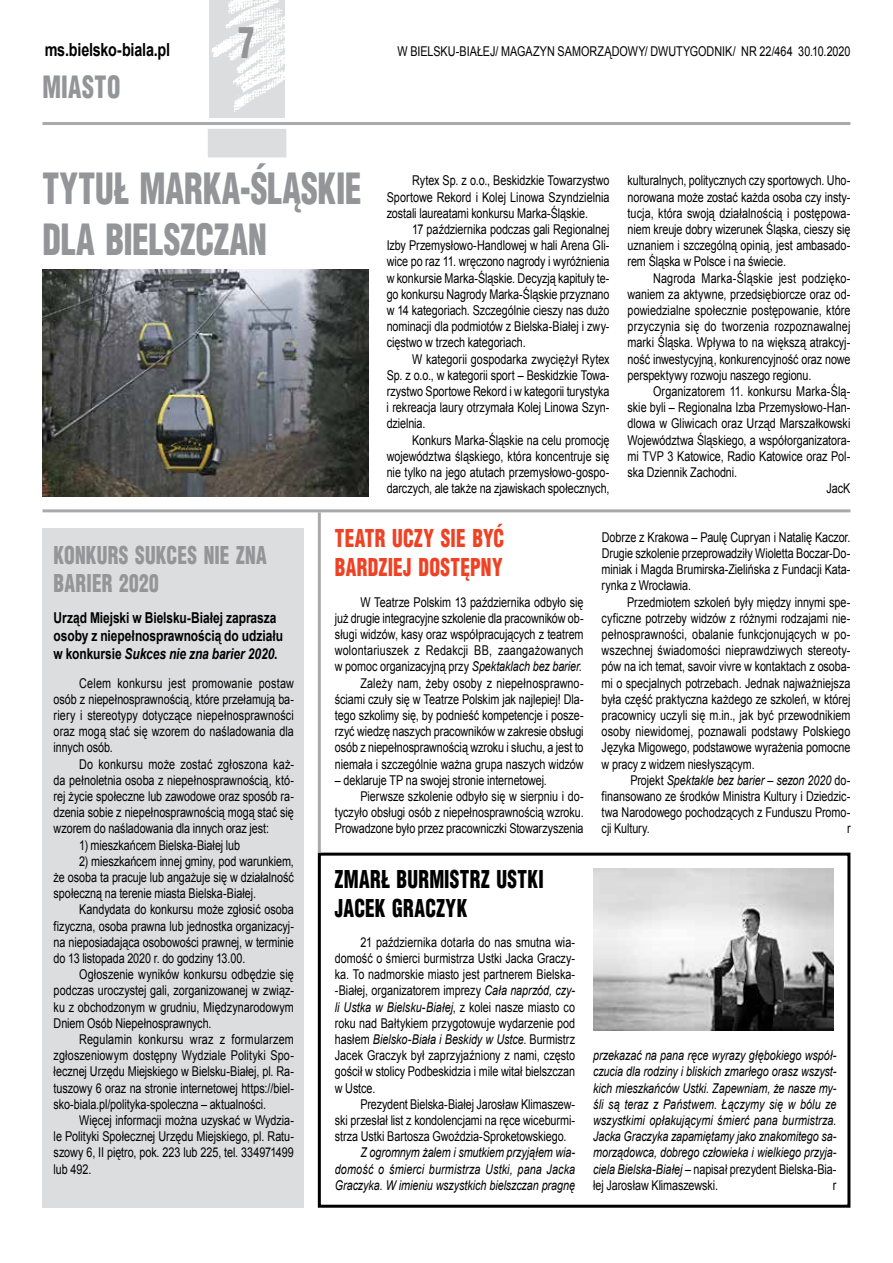
<style>
.page{position:relative;width:893px;height:1263px;background:#fff}
.page>*{position:absolute;margin:0;border:0;box-sizing:border-box;transform-origin:0 0}
.t1{font:900 42px/50.4px "Switzerland Cond";color:#939598;scale:.8 1}
.t2{font:900 30px "Switzerland Cond";letter-spacing:.02em;color:#939598;scale:.8 1}
.t3{font:900 24px/28.8px "Switzerland Cond";letter-spacing:.015em;color:#000;scale:.8 1}
.t4{font:900 24px/28.8px "Switzerland Cond";letter-spacing:.015em;color:#ef4123;scale:.8 1}
.t5{font:900 24px/28.8px "Switzerland Cond";letter-spacing:.01em;color:#939598;scale:.8 1}
.t6{font:700 18px "Arial";letter-spacing:-.015em;color:#000;scale:.8 1}
.t7{font:700 15px/18px "Arial";letter-spacing:-.005em;color:#000;scale:.8 1}
.t8{font:13.5px/16.2px "Arial";letter-spacing:-.005em;color:#000;text-align:justify;scale:.8 1}
.t9{font:italic 13.5px/16.2px "Arial";letter-spacing:-.005em;color:#000;text-align:justify;scale:.8 1}
.s1{font-style:italic}
.s2{font-style:normal}
</style>
<div class="page">
<hr style="left:43px;top:122px;width:807px;height:3px;background:#a7a9ac">
<img style="left:209px;top:0;width:76px;height:117px">
<div style="left:208px;top:129px;width:78px;height:28px;background:#dcddde"></div>
<div style="left:43px;top:529px;width:261px;height:679px;background:#dcddde"></div>
<img style="left:593px;top:869px;width:240px;height:162px">
<div style="left:318px;top:853px;width:532px;height:355px;border:3px solid #000"></div>
<img style="left:43px;top:269px;width:326px;height:227px">
<hr style="left:43px;top:509px;width:807px;height:3px;background:#a7a9ac">
<hr style="left:318px;top:512px;width:3px;height:341px;background:#a7a9ac">
<h3 class="t6" style="left:45px;top:37px;width:158px">ms.bielsko-biala.pl</h3>
<h2 class="t2" style="left:43px;top:68px;width:99px">MIASTO</h2>
<h1 class="t1" style="left:238px;top:17px;width:22px">7</h1>
<h1 class="t1" style="left:43px;top:162px;width:400px">TYTUŁ MARKA-ŚLĄSKIE<br>DLA BIELSZCZAN</h1>
<p class="t8" style="left:397px;top:43px;width:568px">W BIELSKU-BIAŁEJ/ MAGAZYN SAMORZĄDOWY/ DWUTYGODNIK/ NR 22/464 30.10.2020</p>
<p class="t8" style="left:387px;top:172px;width:280px;text-indent:26px">Rytex Sp. z o.o., Beskidzkie Towarzystwo Sportowe Rekord i Kolej Linowa Szyndzielnia zostali laureatami konkursu Marka-Śląskie.</p>
<p class="t8" style="left:387px;top:221px;width:280px;text-indent:26px">17 października podczas gali Regionalnej Izby Przemysłowo-Handlowej w hali Arena Gli&shy;wice po raz 11. wręczono nagrody i wyróżnienia w konkursie Marka-Śląskie. Decyzją kapituły te&shy;go konkursu Nagrody Marka-Śląskie przyznano w 14 kategoriach. Szczególnie cieszy nas dużo nominacji dla podmiotów z Bielska-Białej i zwy&shy;cięstwo w trzech kategoriach.</p>
<p class="t8" style="left:387px;top:351px;width:280px;text-indent:26px">W kategorii gospodarka zwyciężył Rytex Sp. z o.o., w kategorii sport – Beskidzkie Towa&shy;rzystwo Sportowe Rekord i w kategorii turystyka i rekreacja laury otrzymała Kolej Linowa Szyn&shy;dzielnia.</p>
<p class="t8" style="left:387px;top:432px;width:280px;text-indent:26px">Konkurs Marka-Śląskie na celu promocję województwa śląskiego, która koncentruje się nie tylko na jego atutach przemysłowo-gospo&shy;darczych, ale także na zjawiskach społecznych,</p>
<p class="t8" style="left:628px;top:172px;width:280px">kulturalnych, politycznych czy sportowych. Uho&shy;norowana może zostać każda osoba czy insty&shy;tucja, która swoją działalnością i postępowa&shy;niem kreuje dobry wizerunek Śląska, cieszy się uznaniem i szczególną opinią, jest ambasado&shy;rem Śląska w Polsce i na świecie.</p>
<p class="t8" style="left:628px;top:270px;width:280px;text-indent:26px">Nagroda Marka-Śląskie jest podzięko&shy;waniem za aktywne, przedsiębiorcze oraz od&shy;powiedzialne społecznie postępowanie, które przyczynia się do tworzenia rozpoznawalnej marki Śląska. Wpływa to na większą atrakcyj&shy;ność inwestycyjną, konkurencyjność oraz nowe perspektywy rozwoju naszego regionu.</p>
<p class="t8" style="left:653px;top:383px;width:248px">Organizatorem 11. konkursu Marka-Ślą-</p>
<p class="t8" style="left:628px;top:399px;width:280px">skie byli – Regionalna Izba Przemysłowo-Han-</p>
<p class="t8" style="left:628px;top:415px;width:280px">dlowa w Gliwicach oraz Urząd Marszałkowski</p>
<p class="t8" style="left:628px;top:432px;width:280px">Województwa Śląskiego, a współorganizatora-</p>
<p class="t8" style="left:628px;top:448px;width:280px">mi TVP 3 Katowice, Radio Katowice oraz Pol-</p>
<p class="t8" style="left:628px;top:464px;width:138px">ska Dziennik Zachodni.</p>
<p class="t8" style="left:826px;top:480px;width:31px">JacK</p>
<h3 class="t5" style="left:54px;top:540px;width:268px">KONKURS SUKCES NIE ZNA<br>BARIER 2020</h3>
<p class="t7" style="left:54px;top:609px;width:288px">Urząd Miejski w Bielsku-Białej zaprasza osoby z niepełnosprawnością do udziału w konkursie <span class="s1">Sukces nie zna barier 2020</span>.</p>
<p class="t8" style="left:54px;top:675px;width:302px;text-indent:26px">Celem konkursu jest promowanie postaw osób z niepełnosprawnością, które przełamują ba&shy;riery i stereotypy dotyczące niepełnosprawności oraz mogą stać się wzorem do naśladowania dla innych osób.</p>
<p class="t8" style="left:54px;top:756px;width:302px;text-indent:26px">Do konkursu może zostać zgłoszona każ&shy;da pełnoletnia osoba z niepełnosprawnością, któ&shy;rej życie społeczne lub zawodowe oraz sposób ra&shy;dzenia sobie z niepełnosprawnością mogą stać się wzorem do naśladowania dla innych oraz jest:</p>
<p class="t8" style="left:79px;top:837px;width:203px">1) mieszkańcem Bielska-Białej lub</p>
<p class="t8" style="left:54px;top:853px;width:302px;text-indent:26px">2) mieszkańcem innej gminy, pod warunkiem, że osoba ta pracuje lub angażuje się w działalność społeczną na terenie miasta Bielska-Białej.</p>
<p class="t8" style="left:54px;top:901px;width:302px;text-indent:26px">Kandydata do konkursu może zgłosić osoba fizyczna, osoba prawna lub jednostka organizacyj&shy;na nieposiadająca osobowości prawnej, w terminie do 13 listopada 2020 r. do godziny 13.00.</p>
<p class="t8" style="left:54px;top:966px;width:302px;text-indent:26px">Ogłoszenie wyników konkursu odbędzie się podczas uroczystej gali, zorganizowanej w związ&shy;ku z obchodzonym w grudniu, Międzynarodowym Dniem Osób Niepełnosprawnych.</p>
<p class="t8" style="left:54px;top:1031px;width:302px;text-indent:26px">Regulamin konkursu wraz z formularzem zgłoszeniowym dostępny Wydziale Polityki Spo&shy;łecznej Urzędu Miejskiego w Bielsku-Białej, pl. Ra&shy;tuszowy 6 oraz na stronie internetowej https://biel&shy;sko-biala.pl/polityka-spoleczna – aktualności.</p>
<p class="t8" style="left:54px;top:1112px;width:302px;text-indent:26px">Więcej informacji można uzyskać w Wydzia&shy;le Polityki Społecznej Urzędu Miejskiego, pl. Ratu&shy;szowy 6, II piętro, pok. 223 lub 225, tel. 334971499 lub 492.</p>
<h3 class="t4" style="left:335px;top:523px;width:213px">TEATR UCZY SIE BYĆ<br>BARDZIEJ DOSTĘPNY</h3>
<p class="t8" style="left:335px;top:594px;width:312px;text-align:right">W Teatrze Polskim 13 października odbyło się<br>już drugie integracyjne szkolenie dla pracowników ob&shy;sługi widzów, kasy oraz współpracujących z teatrem wolontariuszek z Redakcji BB, zaangażowanych w pomoc organizacyjną przy <span class="s1">Spektaklach bez barier</span>.<br>Zależy nam, żeby osoby z niepełnosprawno&shy;ściami czuły się w Teatrze Polskim jak najlepiej! Dla&shy;tego szkolimy się, by podnieść kompetencje i posze&shy;rzyć wiedzę naszych pracowników w zakresie obsługi osób z niepełnosprawnością wzroku i słuchu, a jest to niemała i szczególnie ważna grupa naszych widzów</p>
<p class="t8" style="left:335px;top:772px;width:267px">– deklaruje TP na swojej stronie internetowej.</p>
<p class="t8" style="left:360px;top:788px;width:281px">Pierwsze szkolenie odbyło się w sierpniu i do-</p>
<p class="t8" style="left:335px;top:804px;width:312px">tyczyło obsługi osób z niepełnosprawnością wzroku.</p>
<p class="t8" style="left:335px;top:820px;width:312px">Prowadzone było przez pracowniczki Stowarzyszenia</p>
<p class="t8" style="left:602px;top:529px;width:312px">Dobrze z Krakowa – Paulę Cupryan i Natalię Kaczor.<br>Drugie szkolenie przeprowadziły Wioletta Boczar-Do&shy;miniak i Magda Brumirska-Zielińska z Fundacji Kata&shy;rynka z Wrocławia.</p>
<p class="t8" style="left:602px;top:594px;width:312px;text-indent:26px">Przedmiotem szkoleń były między innymi spe&shy;cyficzne potrzeby widzów z różnymi rodzajami nie&shy;pełnosprawności, obalanie funkcjonujących w po&shy;wszechnej świadomości nieprawdziwych stereoty&shy;pów na ich temat, savoir vivre w kontaktach z osoba&shy;mi o specjalnych potrzebach. Jednak najważniejsza była część praktyczna każdego ze szkoleń, w której pracownicy uczyli się m.in., jak być przewodnikiem osoby niewidomej, poznawali podstawy Polskiego Języka Migowego, podstawowe wyrażenia pomocne w pracy z widzem niesłyszącym.</p>
<p class="t8" style="left:602px;top:772px;width:312px;text-indent:29px">Projekt <span class="s1">Spektakle bez barier – sezon 2020</span> do&shy;finansowano ze środków Ministra Kultury i Dziedzic&shy;twa Narodowego pochodzących z Funduszu Promo&shy;cji Kultury.</p>
<p class="t8" style="left:847px;top:820px;width:6px">r</p>
<h3 class="t3" style="left:335px;top:864px;width:263px">ZMARŁ BURMISTRZ USTKI<br>JACEK GRACZYK</h3>
<p class="t8" style="left:335px;top:934px;width:302px;text-indent:26px">21 października dotarła do nas smutna wia&shy;domość o śmierci burmistrza Ustki Jacka Graczy&shy;ka. To nadmorskie miasto jest partnerem Bielska--Białej, organizatorem imprezy <span class="s1">Cała naprzód, czy&shy;li Ustka w Bielsku-Białej</span>, z kolei nasze miasto co roku nad Bałtykiem przygotowuje wydarzenie pod hasłem <span class="s1">Bielsko-Biała i Beskidy w Ustce</span>. Burmistrz Jacek Graczyk był zaprzyjaźniony z nami, często gościł w stolicy Podbeskidzia i mile witał bielszczan w Ustce.</p>
<p class="t8" style="left:335px;top:1096px;width:302px;text-indent:25px">Prezydent Bielska-Białej Jarosław Klimaszew&shy;ski przesłał list z kondolencjami na ręce wiceburmi&shy;strza Ustki Bartosza Gwoździa-Sproketowskiego.</p>
<p class="t9" style="left:335px;top:1144px;width:302px;text-indent:26px">Z ogromnym żalem i smutkiem przyjąłem wia&shy;domość o śmierci burmistrza Ustki, pana Jacka Graczyka. W imieniu wszystkich bielszczan pragnę</p>
<p class="t9" style="left:593px;top:1047px;width:306px">przekazać na pana ręce wyrazy głębokiego współ&shy;czucia dla rodziny i bliskich zmarłego orasz wszyst&shy;kich mieszkańców Ustki. Zapewniam, że nasze my&shy;śli są teraz z Państwem. Łączymy się w bólu ze wszystkimi opłakującymi śmierć pana burmistrza.<br>Jacka Graczyka zapamiętamy jako znakomitego sa&shy;morządowca, dobrego człowieka i wielkiego przyja&shy;ciela Bielska-Białej <span class="s2">– napisał prezydent Bielska-Bia&shy;łej Jarosław Klimaszewski.</span></p>
<p class="t8" style="left:833px;top:1177px;width:6px">r</p>
</div>
